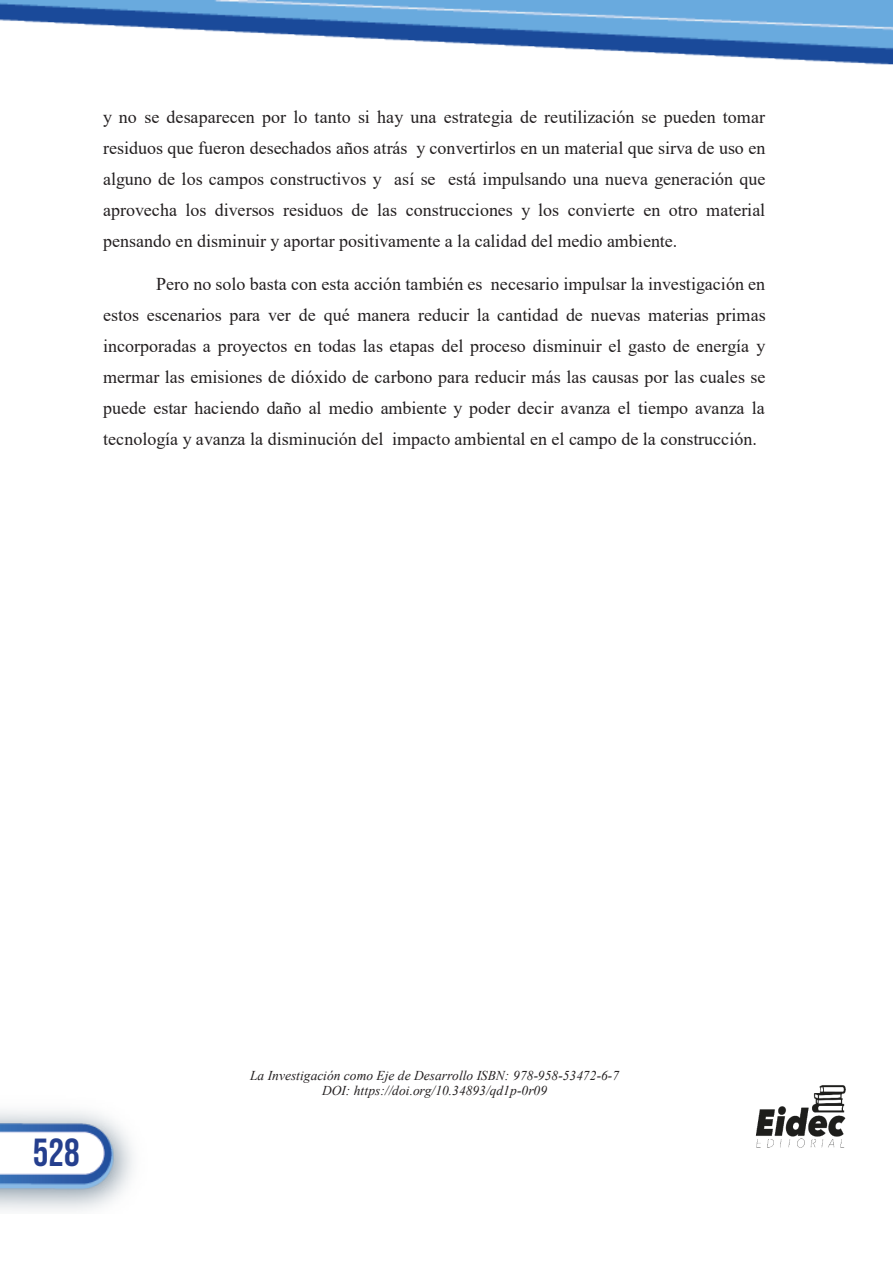
<style>
.page{position:relative;width:893px;height:1263px;background:#fff}
.page>*{position:absolute;margin:0;border:0;box-sizing:border-box;transform-origin:0 0}
.t1{font:39px "Bebas Neue";color:#253f8e}
.t2{font:18px/31px "Times New Roman";letter-spacing:.005em;color:#231f20;text-align:justify}
.t3{font:italic 13.5px/15.6px "Times New Roman";letter-spacing:.005em;color:#231f20;text-align:center}
</style>
<div class="page">
<img style="left:0;top:0;width:893px;height:1188px">
<img style="left:743px;top:1062px;width:114px;height:106px">
<p class="t2" style="left:103px;top:101px;width:664px">y no se desaparecen por lo tanto si hay una estrategia de reutilización se pueden tomar residuos que fueron desechados años atrás y convertirlos en un material que sirva de uso en alguno de los campos constructivos y así se está impulsando una nueva generación que aprovecha los diversos residuos de las construcciones y los convierte en otro material pensando en disminuir y aportar positivamente a la calidad del medio ambiente.</p>
<p class="t2" style="left:103px;top:268px;width:664px;text-indent:53px">Pero no solo basta con esta acción también es necesario impulsar la investigación en estos escenarios para ver de qué manera reducir la cantidad de nuevas materias primas incorporadas a proyectos en todas las etapas del proceso disminuir el gasto de energía y mermar las emisiones de dióxido de carbono para reducir más las causas por las cuales se puede estar haciendo daño al medio ambiente y poder decir avanza el tiempo avanza la tecnología y avanza la disminución del impacto ambiental en el campo de la construcción.</p>
<h1 class="t1" style="left:33px;top:1130px;width:48px">528</h1>
<p class="t3" style="left:250px;top:1067px;width:370px">La Investigación como Eje de Desarrollo ISBN: 978-958-53472-6-7<br>DOI: https://doi.org/10.34893/qd1p-0r09</p>
</div>
